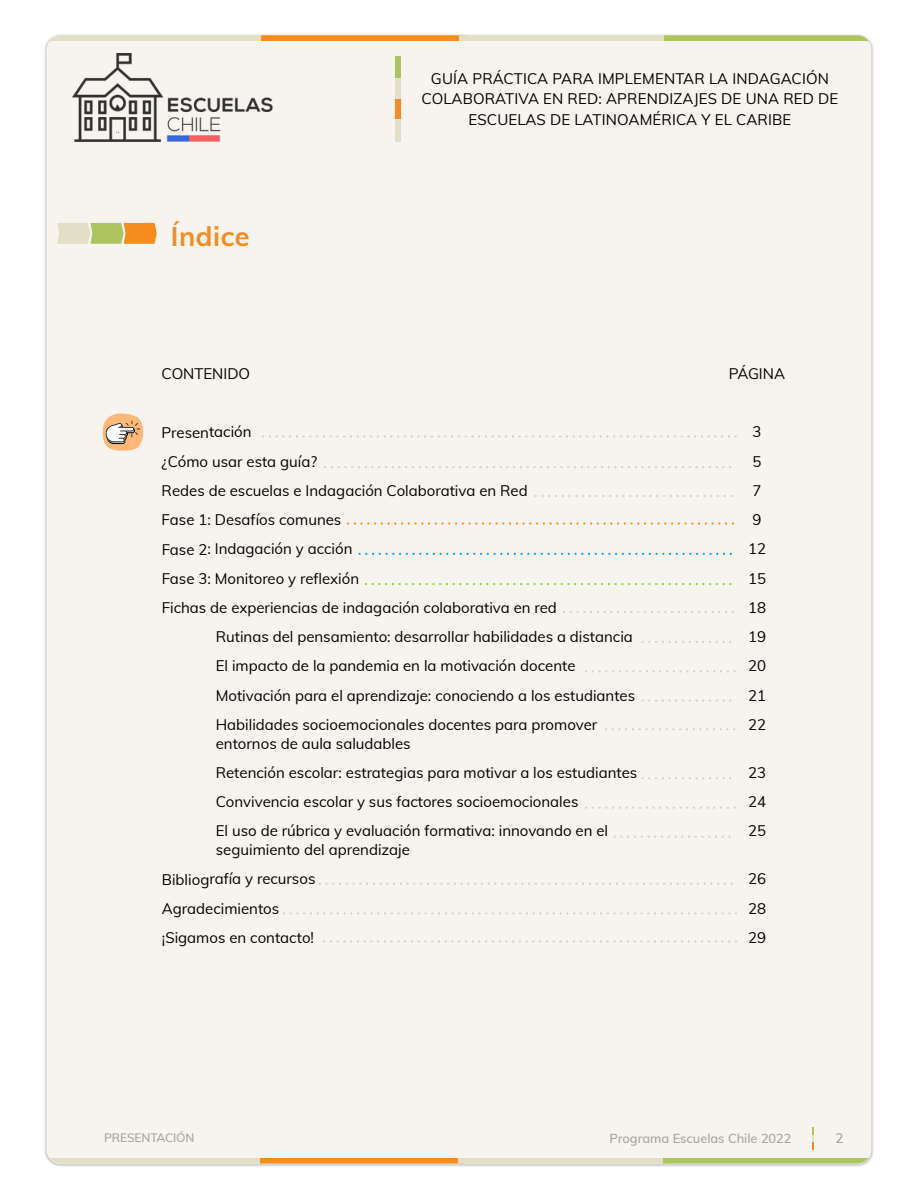
<style>
.page{position:relative;width:918px;height:1188px;background:#fff}
.page>*{position:absolute;margin:0;border:0;box-sizing:border-box;transform-origin:0 0}
.t1{font:700 27px "Muli";letter-spacing:.02em;color:#f68b1e}
.t2{font:15px/29.2px "Muli";color:#000}
.t3{font:600 13.5px "Muli";color:#a7a7a7}
.t4{font:600 12.75px "Muli";color:#a7a7a7}
.t5{font:600 12px "Muli";letter-spacing:-.01em;color:#a7a7a7}
</style>
<div class="page">
<div style="left:46px;top:35px;width:826px;height:1129px;background:#f7f4ef;border-radius:14px"></div>
<div style="left:46px;top:35px;width:220px;height:5px;background:#e3dec6"></div>
<div style="left:261px;top:35px;width:204px;height:5px;background:#f68b1e"></div>
<div style="left:459px;top:35px;width:211px;height:5px;background:#e3dec6"></div>
<div style="left:664px;top:35px;width:208px;height:5px;background:#acc55e"></div>
<div style="left:46px;top:1159px;width:219px;height:5px;background:#e3dec6"></div>
<div style="left:260px;top:1159px;width:205px;height:5px;background:#f68b1e"></div>
<div style="left:458px;top:1159px;width:211px;height:5px;background:#e3dec6"></div>
<div style="left:663px;top:1159px;width:208px;height:5px;background:#acc55e"></div>
<div style="left:396px;top:119px;width:5px;height:22px;background:#e3dec6"></div>
<div style="left:396px;top:98px;width:5px;height:21px;background:#f68b1e"></div>
<div style="left:396px;top:78px;width:5px;height:21px;background:#e3dec6"></div>
<div style="left:396px;top:57px;width:5px;height:21px;background:#acc55e"></div>
<img style="left:72px;top:53px;width:201px;height:88px">
<svg style="left:812px;top:1127px;width:2px;height:23px"></svg>
<svg style="left:57px;top:223px;width:100px;height:21px;background:#d9be75"></svg>
<svg style="left:263px;top:435px;width:473px;height:3px"></svg>
<svg style="left:325px;top:466px;width:406px;height:2px"></svg>
<svg style="left:536px;top:495px;width:197px;height:2px"></svg>
<svg style="left:348px;top:522px;width:386px;height:3px"></svg>
<svg style="left:360px;top:553px;width:372px;height:2px"></svg>
<svg style="left:366px;top:583px;width:366px;height:2px"></svg>
<svg style="left:564px;top:611px;width:170px;height:2px"></svg>
<svg style="left:643px;top:641px;width:89px;height:2px"></svg>
<svg style="left:586px;top:670px;width:150px;height:2px"></svg>
<svg style="left:643px;top:699px;width:89px;height:3px"></svg>
<svg style="left:606px;top:728px;width:129px;height:2px"></svg>
<svg style="left:643px;top:777px;width:89px;height:2px"></svg>
<svg style="left:586px;top:807px;width:150px;height:2px"></svg>
<svg style="left:615px;top:836px;width:116px;height:2px"></svg>
<svg style="left:320px;top:883px;width:413px;height:2px"></svg>
<svg style="left:284px;top:912px;width:452px;height:3px"></svg>
<svg style="left:324px;top:940px;width:412px;height:3px"></svg>
<svg style="left:102px;top:413px;width:42px;height:38px"></svg>
<h1 class="t1" style="left:171px;top:219px;width:80px">Índice</h1>
<p class="t2" style="left:162px;top:359px;width:90px">CONTENIDO</p>
<p class="t2" style="left:421px;top:68px;width:419px;line-height:20.5px;text-align:center">GUÍA PRÁCTICA PARA IMPLEMENTAR LA INDAGACIÓN<br>COLABORATIVA EN RED: APRENDIZAJES DE UNA RED DE<br>ESCUELAS DE LATINOAMÉRICA Y EL CARIBE</p>
<p class="t2" style="left:729px;top:358px;width:58px">PÁGINA</p>
<p class="t2" style="left:162px;top:417px;width:92px">Presentación</p>
<p class="t2" style="left:162px;top:446px;width:157px">¿Cómo usar esta guía?</p>
<p class="t2" style="left:162px;top:476px;width:368px">Redes de escuelas e Indagación Colaborativa en Red</p>
<p class="t2" style="left:162px;top:505px;width:181px">Fase 1: Desafíos comunes</p>
<p class="t2" style="left:162px;top:534px;width:192px">Fase 2: Indagación y acción</p>
<p class="t2" style="left:162px;top:563px;width:199px">Fase 3: Monitoreo y reflexión</p>
<p class="t2" style="left:162px;top:593px;width:397px">Fichas de experiencias de indagación colaborativa en red</p>
<p class="t2" style="left:216px;top:622px;width:419px">Rutinas del pensamiento: desarrollar habilidades a distancia</p>
<p class="t2" style="left:216px;top:651px;width:361px">El impacto de la pandemia en la motivación docente</p>
<p class="t2" style="left:216px;top:680px;width:421px">Motivación para el aprendizaje: conociendo a los estudiantes</p>
<p class="t2" style="left:216px;top:710px;width:383px">Habilidades socioemocionales docentes para promover</p>
<p class="t2" style="left:216px;top:728px;width:423px">entornos de aula saludables<br>Retención escolar: estrategias para motivar a los estudiantes Convivencia escolar y sus factores socioemocionales<br>El uso de rúbrica y evaluación formativa: innovando en el</p>
<p class="t2" style="left:162px;top:835px;width:250px;text-indent:54px">seguimiento del aprendizaje<br>Bibliografía y recursos<br>Agradecimientos<br>¡Sigamos en contacto!</p>
<p class="t2" style="left:748px;top:417px;width:20px">3<br>5<br>7<br>9<br>12<br>15<br>18<br>19<br>20<br>21<br>22</p>
<p class="t2" style="left:748px;top:757px;width:20px;text-align:justify">23<br>24<br>25</p>
<p class="t2" style="left:748px;top:864px;width:20px;text-align:justify">26<br>28<br>29</p>
<p class="t5" style="left:104px;top:1130px;width:92px">PRESENTACIÓN</p>
<p class="t4" style="left:610px;top:1130px;width:184px">Programa Escuelas Chile 2022</p>
<p class="t3" style="left:836px;top:1130px;width:10px">2</p>
</div>
